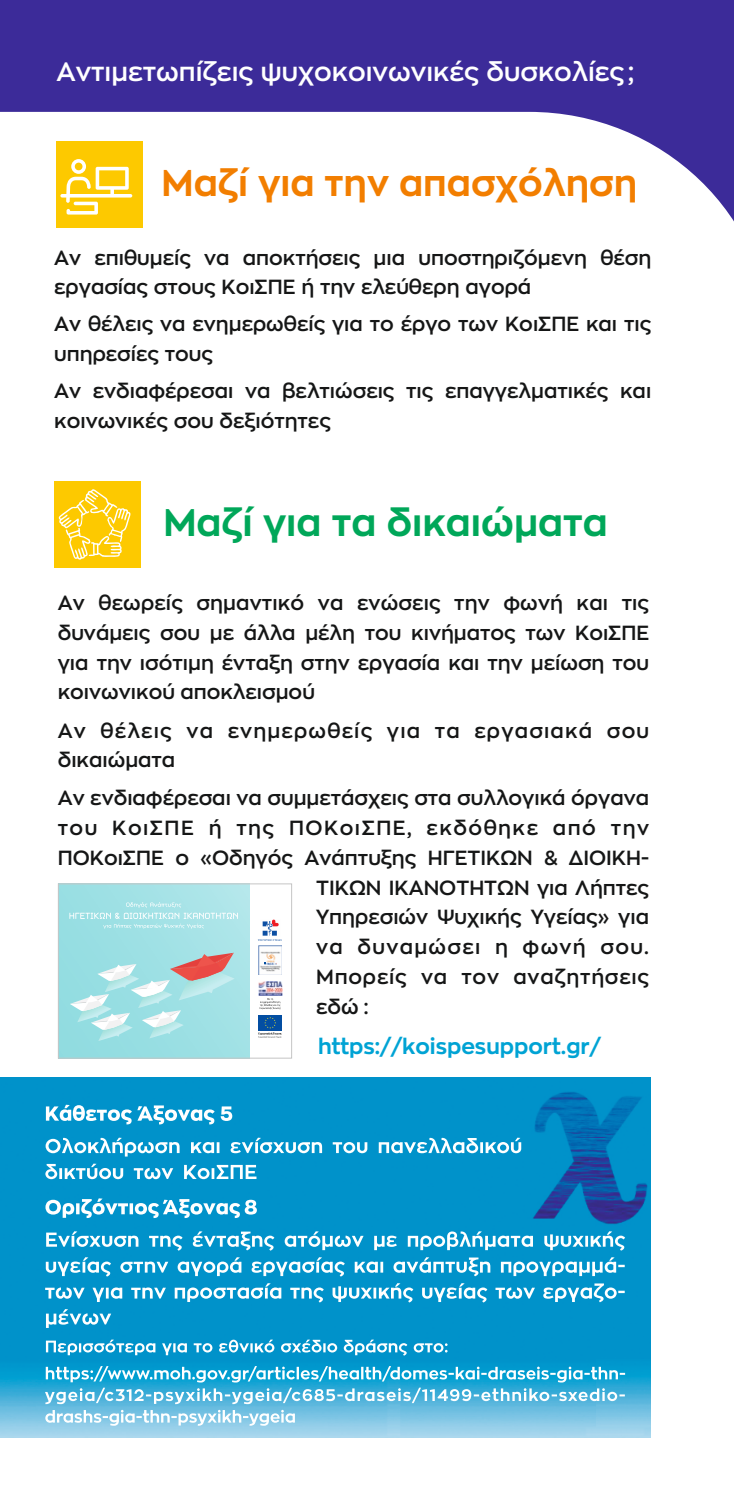
<style>
.page{position:relative;width:734px;height:1499px;background:#fff}
.page>*{position:absolute;margin:0;border:0;box-sizing:border-box;transform-origin:0 0}
.t1{font:700 37.8px "Zona Pro";color:#00a759}
.t2{font:700 36.68px "Zona Pro";color:#f27e00}
.t3{font:600 26.1px "Zona Pro";color:#fff}
.t4{font:700 21.6px "Zona Pro";color:#00a3d4}
.t5{font:600 20.25px/29.7px "Zona Pro";color:#151616}
.t6{font:600 20.25px/29.7px "Zona Pro";letter-spacing:.06em;color:#151616}
.t7{font:600 20.25px "Zona Pro";letter-spacing:.075em;color:#151616}
.t8{font:600 20.25px "Zona Pro";letter-spacing:.04em;color:#151616}
.t9{font:600 20.25px "Zona Pro";letter-spacing:.065em;color:#151616}
</style>
<div class="page">
<img style="left:0;top:1077px;width:650px;height:360px">
<div style="left:0;top:0;width:733px;height:395px;background:#3c2b99"></div>
<div style="left:0;top:112px;width:733px;height:283px;background:#fff"></div>
<div style="left:54px;top:481px;width:87px;height:87px;background:#fdc900"></div>
<svg style="left:58px;top:489px;width:73px;height:71px"></svg>
<div style="left:56px;top:141px;width:87px;height:87px;background:#fdc900"></div>
<svg style="left:60px;top:159px;width:72px;height:56px"></svg>
<svg style="left:45px;top:1105px;width:476px;height:113px;background:#1c9ecf"></svg>
<svg style="left:46px;top:1199px;width:579px;height:77px;background:#249cce"></svg>
<svg style="left:45px;top:1257px;width:579px;height:86px;background:#21a0d0"></svg>
<svg style="left:45px;top:1343px;width:580px;height:83px;background:#54b7dc"></svg>
<div style="left:58px;top:884px;width:192px;height:174px;background:linear-gradient(to right,#93dde1,#ace5e9)"></div>
<svg style="left:70px;top:953px;width:165px;height:88px;background:#afdadc"></svg>
<svg style="left:69px;top:902px;width:169px;height:27px;background:#ade5e8"></svg>
<div style="left:258px;top:1015px;width:24px;height:15px;background:#034ea2"></div>
<svg style="left:258px;top:1017px;width:23px;height:21px"></svg>
<svg style="left:260px;top:998px;width:21px;height:11px"></svg>
<img style="left:258px;top:981px;width:24px;height:15px">
<img style="left:258px;top:945px;width:24px;height:30px">
<svg style="left:258px;top:919px;width:24px;height:22px"></svg>
<div style="left:58px;top:884px;width:234px;height:174px;border:1px solid #c5c5c5"></div>
<p class="t3" style="left:56px;top:59px;width:579px">Αντιμετωπίζεις ψυχοκοινωνικές δυσκολίες;</p>
<h2 class="t2" style="left:161px;top:166px;width:477px">Μαζί για την απασχόληση</h2>
<p class="t5" style="left:54px;top:243px;width:598px">Αν επιθυμείς να αποκτήσεις μια υποστηριζόμενη θέση εργασίας στους ΚοιΣΠΕ ή την ελεύθερη αγορά</p>
<p class="t5" style="left:54px;top:310px;width:598px">Αν θέλεις να ενημερωθείς για το έργο των ΚοιΣΠΕ και τις υπηρεσίες τους</p>
<p class="t5" style="left:54px;top:376px;width:598px">Αν ενδιαφέρεσαι να βελτιώσεις τις επαγγελματικές και κοινωνικές σου δεξιότητες</p>
<h1 class="t1" style="left:163px;top:504px;width:446px">Μαζί για τα δικαιώματα</h1>
<p class="t5" style="left:58px;top:589px;width:592px;text-align:justify">Αν θεωρείς σημαντικό να ενώσεις την φωνή και τις δυνάμεις σου με άλλα μέλη του κινήματος των ΚοιΣΠΕ για την ισότιμη ένταξη στην εργασία και την μείωση του κοινωνικού αποκλεισμού</p>
<p class="t6" style="left:58px;top:716px;width:592px">Αν θέλεις να ενημερωθείς για τα εργασιακά σου δικαιώματα</p>
<p class="t5" style="left:58px;top:784px;width:592px">Αν ενδιαφέρεσαι να συμμετάσχεις στα συλλογικά όργανα</p>
<p class="t7" style="left:58px;top:818px;width:592px">του ΚοιΣΠΕ ή της ΠΟΚοιΣΠΕ, εκδόθηκε από την</p>
<p class="t5" style="left:58px;top:843px;width:592px">ΠΟΚοιΣΠΕ ο «Oδηγός Ανάπτυξης ΗΓΕΤΙΚΩΝ &amp; ΔΙΟΙΚΗ-</p>
<p class="t5" style="left:316px;top:873px;width:334px">ΤΙΚΩΝ ΙΚΑΝΟΤΗΤΩΝ για Λήπτες</p>
<p class="t5" style="left:316px;top:903px;width:334px">Υπηρεσιών Ψυχικής Υγείας» για</p>
<p class="t9" style="left:316px;top:937px;width:334px">να δυναμώσει η φωνή σου.</p>
<p class="t8" style="left:316px;top:967px;width:334px">Μπορείς να τον αναζητήσεις</p>
<p class="t5" style="left:316px;top:992px;width:54px">εδώ :</p>
<p class="t4" style="left:318px;top:1036px;width:284px">https://koispesupport.gr/</p>
</div>
